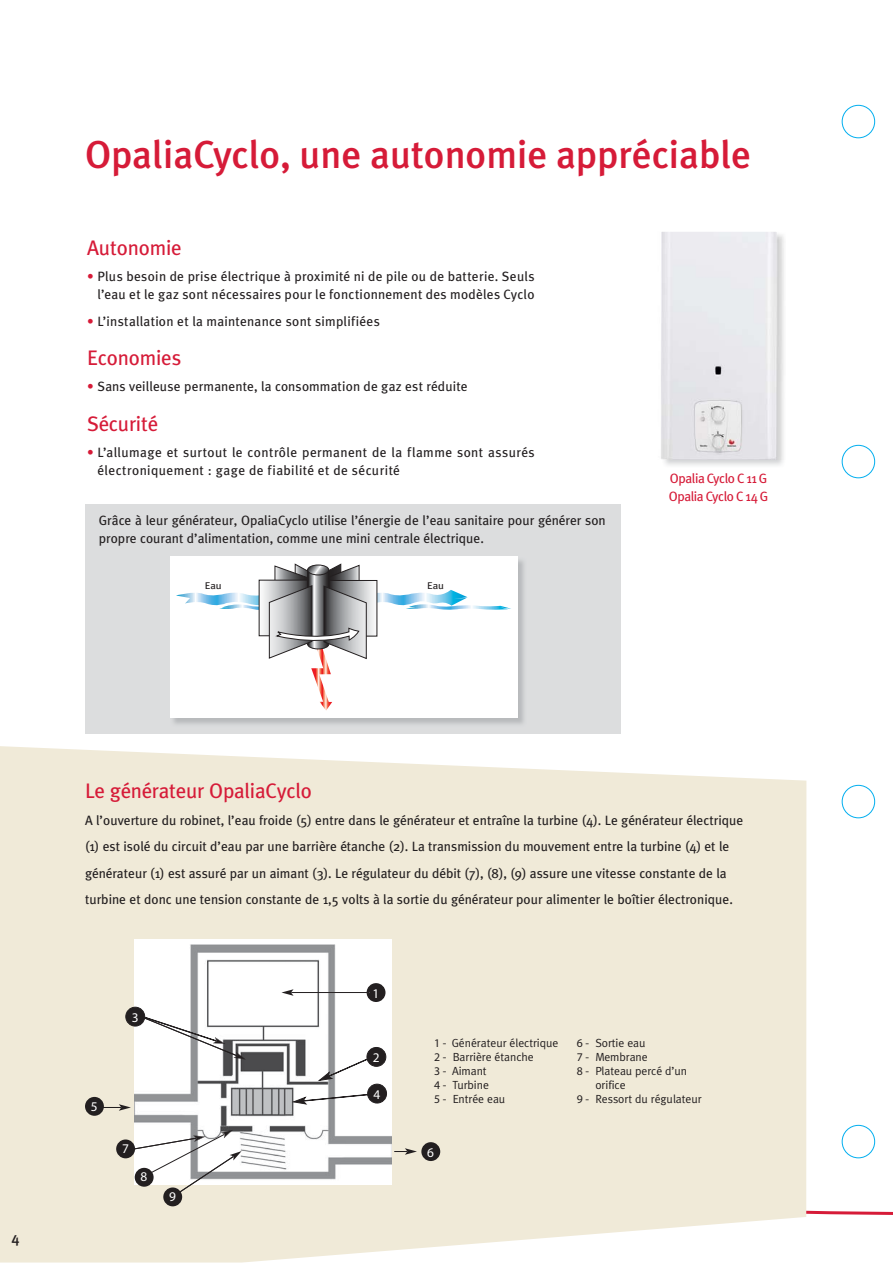
<style>
.page{position:relative;width:893px;height:1263px;background:#fff}
.page>*{position:absolute;margin:0;border:0;box-sizing:border-box;transform-origin:0 0}
.t1{font:500 39px "Meta Plus";color:#d61b38}
.t2{font:21px "Meta Plus";letter-spacing:-.01em;color:#d61b38}
.t3{font:500 15px "Meta Plus";color:#231f20}
.t4{font:13.5px/26.5px "Meta Plus";color:#231f20}
.t5{font:13.5px/18px "Meta Plus";letter-spacing:.02em;color:#231f20;text-align:right}
.t6{font:13.5px/18px "Meta Plus";letter-spacing:.03em;color:#231f20}
.t7{font:13.5px/18px "Meta Plus";letter-spacing:-.03em;color:#d61b38}
.t8{font:700 13.35px "Ari";color:#fff}
.t9{font:11.7px/14.1px "Meta Plus Normal";letter-spacing:-.005em;color:#231f20}
.t10{font:9.75px "Meta Plus";color:#231f20;scale:1.11 1}
.s1{color:#d61b38}
.s2{font-family:"Meta";font-weight:700}
</style>
<div class="page">
<svg style="left:806px;top:1131px;width:87px;height:85px"></svg>
<div style="left:85px;top:504px;width:536px;height:230px;background:#dcddde"></div>
<svg style="left:0;top:746px;width:806px;height:517px;background:#f1ebdb"></svg>
<svg style="left:537px;top:1055px;width:7px;height:10px"></svg>
<div style="left:421px;top:1142px;width:19px;height:19px;background:#231f20;border-radius:50%"></div>
<img style="left:135px;top:940px;width:256px;height:245px">
<svg style="left:125px;top:1007px;width:121px;height:53px"></svg>
<div style="left:85px;top:1097px;width:19px;height:19px;background:#231f20;border-radius:50%"></div>
<svg style="left:102px;top:1104px;width:29px;height:7px"></svg>
<svg style="left:116px;top:1130px;width:126px;height:76px"></svg>
<svg style="left:394px;top:1148px;width:23px;height:7px"></svg>
<svg style="left:293px;top:1047px;width:94px;height:58px"></svg>
<div style="left:367px;top:983px;width:18px;height:19px;background:#231f20;border-radius:50%"></div>
<hr style="left:291px;top:992px;width:78px;height:1px;background:#231f20">
<svg style="left:281px;top:989px;width:13px;height:7px"></svg>
<img style="left:173px;top:557px;width:351px;height:167px">
<div style="left:170px;top:556px;width:347px;height:162px;background:#fff"></div>
<svg style="left:176px;top:564px;width:335px;height:147px"></svg>
<img style="left:661px;top:232px;width:125px;height:227px">
<div style="left:842px;top:105px;width:33px;height:33px;border:1px solid #00aeef;border-radius:50%"></div>
<div style="left:842px;top:445px;width:33px;height:33px;border:1px solid #00aeef;border-radius:50%"></div>
<div style="left:842px;top:785px;width:33px;height:33px;border:1px solid #00aeef;border-radius:50%"></div>
<div style="left:842px;top:1125px;width:33px;height:33px;border:1px solid #00aeef;border-radius:50%"></div>
<h1 class="t1" style="left:85px;top:138px;width:668px">OpaliaCyclo, une autonomie appréciable</h1>
<h2 class="t2" style="left:87px;top:239px;width:96px">Autonomie</h2>
<p class="t5" style="left:87px;top:268px;width:449px"><span class="s1">•</span> Plus besoin de prise électrique à proximité ni de pile ou de batterie. Seuls l’eau et le gaz sont nécessaires pour le fonctionnement des modèles Cyclo</p>
<p class="t4" style="left:87px;top:309px;width:294px"><span class="s1">•</span> L’installation et la maintenance sont simplifiées</p>
<h2 class="t2" style="left:87px;top:349px;width:96px">Economies</h2>
<p class="t4" style="left:87px;top:374px;width:382px"><span class="s1">•</span> Sans veilleuse permanente, la consommation de gaz est réduite</p>
<h2 class="t2" style="left:87px;top:415px;width:72px">Sécurité</h2>
<p class="t6" style="left:97px;top:444px;width:439px;text-indent:-10px"><span class="s1">•</span> L’allumage et surtout le contrôle permanent de la flamme sont assurés électroniquement : gage de fiabilité et de sécurité</p>
<p class="t4" style="left:99px;top:512px;width:508px;line-height:18px">Grâce à leur générateur, OpaliaCyclo utilise l’énergie de l’eau sanitaire pour générer son propre courant d’alimentation, comme une mini centrale électrique.</p>
<p class="t10" style="left:205px;top:581px;width:17px">Eau</p>
<p class="t10" style="left:427px;top:581px;width:17px">Eau</p>
<p class="t7" style="left:669px;top:470px;width:101px">Opalia Cyclo C 11 G<br>Opalia Cyclo C 14 G</p>
<p class="t3" style="left:11px;top:1231px;width:10px">4</p>
<h2 class="t2" style="left:85px;top:782px;width:229px">Le générateur OpaliaCyclo</h2>
<p class="t4" style="left:85px;top:807px;width:660px">A l’ouverture du robinet, l’eau froide (5) entre dans le générateur et entraîne la turbine (4). Le générateur électrique (1) est isolé du circuit d’eau par une barrière étanche (2). La transmission du mouvement entre la turbine (4) et le générateur (1) est assuré par un aimant (3). Le régulateur du débit (7), (8), (9) assure une vitesse constante de la turbine et donc une tension constante de 1,5 volts à la sortie du générateur pour alimenter le boîtier électronique.</p>
<p class="t8" style="left:132px;top:1011px;width:8px">3</p>
<p class="t8" style="left:91px;top:1099px;width:8px">5</p>
<p class="t8" style="left:122px;top:1142px;width:8px">7</p>
<p class="t8" style="left:141px;top:1170px;width:8px">8</p>
<p class="t8" style="left:169px;top:1190px;width:8px">9</p>
<p class="t8" style="left:372px;top:987px;width:8px">1</p>
<p class="t8" style="left:373px;top:1051px;width:8px">2</p>
<p class="t8" style="left:373px;top:1088px;width:8px">4</p>
<p class="t9" style="left:434px;top:1037px;width:126px"><span class="s2">1 -</span> Générateur électrique<br><span class="s2">2 -</span> Barrière étanche<br><span class="s2">3 -</span> Aimant<br><span class="s2">4 -</span> Turbine<br><span class="s2">5 -</span> Entrée eau</p>
<p class="t9" style="left:577px;top:1037px;width:70px"><span class="s2">6 -</span> Sortie eau</p>
<p class="t9" style="left:577px;top:1051px;width:73px"><span class="s2">7 -</span> Membrane</p>
<p class="t9" style="left:577px;top:1065px;width:112px"><span class="s2">8 -</span> Plateau percé d’un</p>
<p class="t9" style="left:595px;top:1079px;width:32px">orifice</p>
<p class="t9" style="left:577px;top:1093px;width:126px"><span class="s2">9 -</span> Ressort du régulateur</p>
<p class="t8" style="left:427px;top:1146px;width:8px">6</p>
</div>
